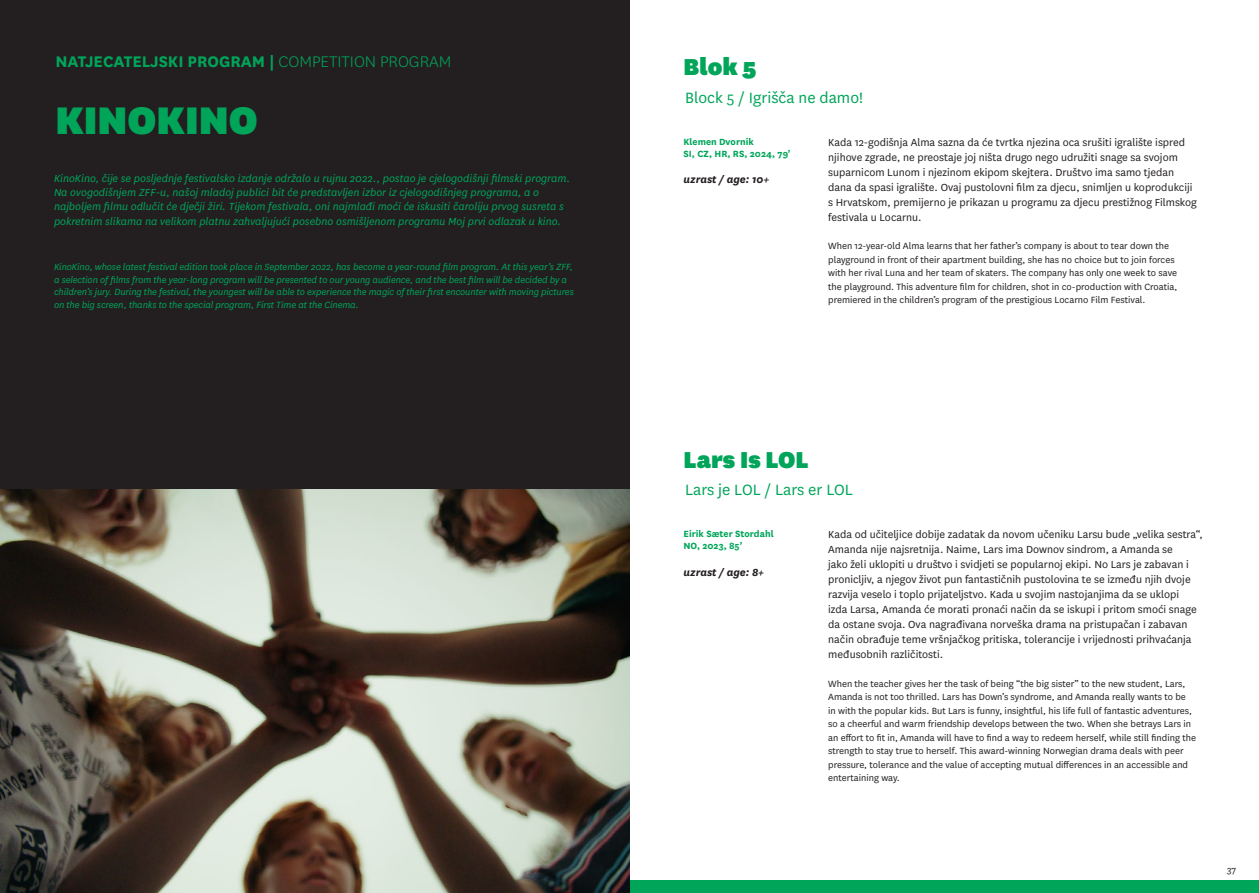
<style>
.page{position:relative;width:1259px;height:893px;background:#fff}
.page>*{position:absolute;margin:0;border:0;box-sizing:border-box;transform-origin:0 0}
.TXT_FILM{font:900 45px "National";color:#00a55a}
.Paragraph_Style_3{font:900 27px "National";color:#00a55a}
.TXT_FILM-2{font:700 18px "National";color:#00a55a}
.Paragraph_Style_5{font:17.4px "National";color:#00a55a}
.t1{font:12px/15px "National";color:#231f20}
.t2{font:italic 12px/14.4px "National";color:#00a55a}
.t3{font:italic 700 12px "National";color:#231f20}
.t4{font:10.5px/13.5px "National";color:#231f20}
.t5{font:italic 10.5px/12.6px "National";letter-spacing:-.01em;color:#00a55a}
.TXT_FILM-3{font:700 10.5px "National";color:#00a55a}
.s1{font-weight:300}
</style>
<div class="page">
<div style="left:629px;top:880px;width:630px;height:13px;background:#00a55a"></div>
<div style="left:0;top:0;width:629px;height:893px;background:#231f20"></div>
<img style="left:0;top:489px;width:629px;height:404px">
<p class="TXT_FILM-2" style="left:55px;top:49px;width:398px">NATJECATELJSKI PROGRAM | <span class="s1">COMPETITION PROGRAM</span></p>
<p class="TXT_FILM" style="left:55px;top:89px;width:204px">KINOKINO</p>
<p class="t2" style="left:54px;top:170px;width:518px">KinoKino, čije se posljednje festivalsko izdanje održalo u rujnu 2022., postao je cjelogodišnji filmski program.<br>Na ovogodišnjem ZFF-u, našoj mladoj publici bit će predstavljen izbor iz cjelogodišnjeg programa, a o najboljem filmu odlučit će dječji žiri. Tijekom festivala, oni najmlađi moći će iskusiti čaroliju prvog susreta s pokretnim slikama na velikom platnu zahvaljujući posebno osmišljenom programu Moj prvi odlazak u kino.</p>
<p class="t5" style="left:54px;top:260px;width:521px">KinoKino, whose latest festival edition took place in September 2022, has become a year-round film program. At this year’s ZFF, a selection of films from the year-long program will be presented to our young audience, and the best film will be decided by a children’s jury. During the festival, the youngest will be able to experience the magic of their first encounter with moving pictures on the big screen, thanks to the special program, First Time at the Cinema.</p>
<p class="Paragraph_Style_3" style="left:683px;top:48px;width:75px">Blok 5</p>
<p class="Paragraph_Style_5" style="left:685px;top:86px;width:179px">Block 5 / Igrišča ne damo!</p>
<p class="TXT_FILM-3" style="left:683px;top:134px;width:72px">Klemen Dvornik</p>
<p class="TXT_FILM-3" style="left:683px;top:146px;width:108px">SI, CZ, HR, RS, 2024, 79’</p>
<p class="t3" style="left:683px;top:171px;width:88px">uzrast / age: 10+</p>
<p class="t1" style="left:828px;top:134px;width:370px">Kada 12-godišnja Alma sazna da će tvrtka njezina oca srušiti igralište ispred njihove zgrade, ne preostaje joj ništa drugo nego udružiti snage sa svojom suparnicom Lunom i njezinom ekipom skejtera. Društvo ima samo tjedan dana da spasi igralište. Ovaj pustolovni film za djecu, snimljen u koprodukciji s Hrvatskom, premijerno je prikazan u programu za djecu prestižnog Filmskog festivala u Locarnu.</p>
<p class="t4" style="left:828px;top:239px;width:351px">When 12-year-old Alma learns that her father’s company is about to tear down the playground in front of their apartment building, she has no choice but to join forces with her rival Luna and her team of skaters. The company has only one week to save the playground. This adventure film for children, shot in co-production with Croatia, premiered in the children’s program of the prestigious Locarno Film Festival.</p>
<p class="Paragraph_Style_3" style="left:683px;top:441px;width:127px">Lars Is LOL</p>
<p class="Paragraph_Style_5" style="left:685px;top:478px;width:169px">Lars je LOL / Lars er LOL</p>
<p class="TXT_FILM-3" style="left:683px;top:527px;width:92px">Eirik Sæter Stordahl</p>
<p class="TXT_FILM-3" style="left:683px;top:539px;width:60px">NO, 2023, 85’</p>
<p class="t3" style="left:683px;top:564px;width:82px">uzrast / age: 8+</p>
<p class="t1" style="left:828px;top:527px;width:376px">Kada od učiteljice dobije zadatak da novom učeniku Larsu bude „velika sestra“, Amanda nije najsretnija. Naime, Lars ima Downov sindrom, a Amanda se<br>jako želi uklopiti u društvo i svidjeti se popularnoj ekipi. No Lars je zabavan i pronicljiv, a njegov život pun fantastičnih pustolovina te se između njih dvoje razvija veselo i toplo prijateljstvo. Kada u svojim nastojanjima da se uklopi<br>izda Larsa, Amanda će morati pronaći način da se iskupi i pritom smoći snage da ostane svoja. Ova nagrađivana norveška drama na pristupačan i zabavan način obrađuje teme vršnjačkog pritiska, tolerancije i vrijednosti prihvaćanja međusobnih različitosti.</p>
<p class="t4" style="left:828px;top:676px;width:369px">When the teacher gives her the task of being “the big sister” to the new student, Lars, Amanda is not too thrilled. Lars has Down’s syndrome, and Amanda really wants to be in with the popular kids. But Lars is funny, insightful, his life full of fantastic adventures, so a cheerful and warm friendship develops between the two. When she betrays Lars in an effort to fit in, Amanda will have to find a way to redeem herself, while still finding the strength to stay true to herself. This award-winning Norwegian drama deals with peer pressure, tolerance and the value of accepting mutual differences in an accessible and entertaining way.</p>
<p class="t4" style="left:1227px;top:862px;width:11px">37</p>
</div>
